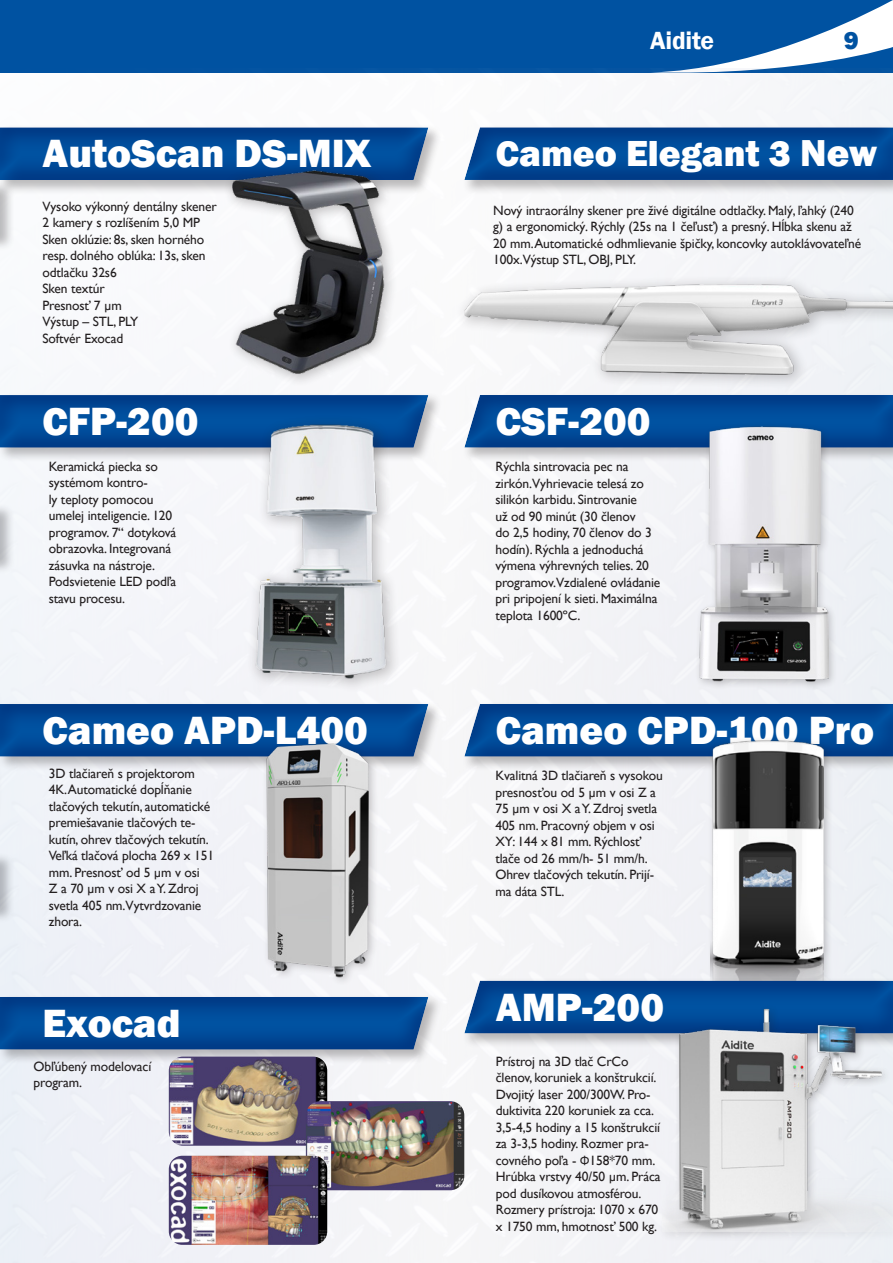
<style>
.page{position:relative;width:893px;height:1263px;background:#fff}
.page>*{position:absolute;margin:0;border:0;box-sizing:border-box;transform-origin:0 0}
.Cad_Cam{font:800 40.5px "Franklin Gothic";color:#fff}
.Cad_Cam-2{font:800 37.2px "Franklin Gothic";color:#fff}
.t1{font:600 25.5px "Franklin Gothic";letter-spacing:-.01em;color:#fff}
.t2{font:800 25.5px "Franklin Gothic";color:#0052a1}
.t3{font:13.5px/16.5px "Gill Sans";letter-spacing:-.01em;color:#231f20}
.s1{font-size:38.55px}
.s2{font-family:"Franklin Gothic"}
</style>
<div class="page">
<div style="left:0;top:0;width:893px;height:72px;background:#0052a1"></div>
<svg style="left:699px;top:0;width:194px;height:68px"></svg>
<div style="left:0;top:68px;width:893px;height:1195px;background:#f4f5f8"></div>
<div style="left:462px;top:392px;width:431px;height:71px;background:#231f20;opacity:.3"></div>
<div style="left:462px;top:395px;width:431px;height:55px;background:#25408f;opacity:.5"></div>
<div style="left:462px;top:700px;width:431px;height:72px;background:#231f20;opacity:.3"></div>
<div style="left:462px;top:703px;width:431px;height:56px;background:#25408f;opacity:.5"></div>
<div style="left:0;top:124px;width:443px;height:71px;background:#231f20;opacity:.3"></div>
<svg style="left:0;top:182px;width:428px;height:54px"></svg>
<div style="left:0;top:127px;width:429px;height:55px;background:#25408f;opacity:.5"></div>
<div style="left:462px;top:124px;width:431px;height:71px;background:#231f20;opacity:.3"></div>
<div style="left:462px;top:127px;width:431px;height:55px;background:#25408f;opacity:.5"></div>
<div style="left:0;top:392px;width:443px;height:71px;background:#231f20;opacity:.3"></div>
<div style="left:0;top:395px;width:429px;height:55px;background:#25408f;opacity:.5"></div>
<div style="left:0;top:701px;width:443px;height:71px;background:#231f20;opacity:.3"></div>
<div style="left:0;top:704px;width:429px;height:55px;background:#25408f;opacity:.5"></div>
<div style="left:0;top:993px;width:443px;height:72px;background:#231f20;opacity:.3"></div>
<div style="left:0;top:996px;width:429px;height:56px;background:#25408f;opacity:.5"></div>
<div style="left:455px;top:274px;width:438px;height:116px;background:#231f20;opacity:.25"></div>
<img style="left:465px;top:285px;width:428px;height:89px">
<div style="left:246px;top:414px;width:155px;height:286px;background:#231f20;opacity:.25"></div>
<img style="left:236px;top:416px;width:180px;height:277px">
<img style="left:194px;top:157px;width:229px;height:230px">
<div style="left:707px;top:736px;width:126px;height:270px;background:#231f20;opacity:.25"></div>
<img style="left:711px;top:727px;width:112px;height:250px">
<img style="left:169px;top:1056px;width:158px;height:90px">
<img style="left:306px;top:1101px;width:158px;height:89px">
<img style="left:169px;top:1156px;width:158px;height:89px">
<div style="left:695px;top:422px;width:143px;height:269px;background:#231f20;opacity:.25"></div>
<img style="left:699px;top:426px;width:129px;height:256px">
<div style="left:462px;top:977px;width:431px;height:72px;background:#231f20;opacity:.3"></div>
<div style="left:462px;top:980px;width:431px;height:56px;background:#25408f;opacity:.5"></div>
<div style="left:657px;top:1004px;width:236px;height:238px;background:#231f20;opacity:.25"></div>
<img style="left:662px;top:1000px;width:231px;height:232px">
<img style="left:251px;top:726px;width:134px;height:259px">
<p class="t1" style="left:650px;top:25px;width:65px">Aidite</p>
<p class="t2" style="left:844px;top:24px;width:16px">9</p>
<p class="Cad_Cam" style="left:43px;top:127px;width:330px">AutoScan DS-MIX</p>
<p class="Cad_Cam-2" style="left:496px;top:129px;width:383px">Cameo Elegant 3 <span class="s1">New</span></p>
<p class="t3" style="left:43px;top:198px;width:176px">Vysoko výkonný dentálny skener</p>
<p class="t3" style="left:43px;top:215px;width:159px">2 kamery s rozlíšením 5,0 MP</p>
<p class="t3" style="left:43px;top:231px;width:164px;text-align:justify">Sken oklúzie: 8s, sken horného resp. dolného oblúka: 13s, sken odtlačku 32s6</p>
<p class="t3" style="left:43px;top:281px;width:64px">Sken textúr</p>
<p class="t3" style="left:43px;top:297px;width:81px">Presnosť 7 µ m</p>
<p class="t3" style="left:43px;top:314px;width:97px">Výstup – STL, PLY</p>
<p class="t3" style="left:43px;top:330px;width:82px">Softvér Exocad</p>
<p class="t3" style="left:493px;top:202px;width:370px">Nový intraorálny skener pre živé digitálne odtlačky. Malý, ľahký (240 g) a ergonomický. Rýchly (25s na 1 čeľusť) a presný. Hĺbka skenu až 20 mm.Automatické odhmlievanie špičky, koncovky autoklávovateľné 100x.Výstup STL, OBJ, PLY.</p>
<p class="Cad_Cam" style="left:43px;top:395px;width:157px">CFP-200</p>
<p class="Cad_Cam" style="left:496px;top:395px;width:156px">CSF-200</p>
<p class="t3" style="left:49px;top:458px;width:129px">Keramická piecka so systémom kontro-<br>ly teploty pomocou umelej inteligencie. 120 programov. 7“ dotyková obrazovka. Integrovaná zásuvka na nástroje.<br>Podsvietenie LED podľa stavu procesu.</p>
<p class="t3" style="left:495px;top:459px;width:166px">Rýchla sintrovacia pec na zirkón.Vyhrievacie telesá zo silikón karbidu. Sintrovanie<br>už od 90 minút (30 členov<br>do 2,5 hodiny, 70 členov do 3 hodín). Rýchla a jednoduchá výmena výhrevných telies. 20 programov.Vzdialené ovládanie pri pripojení k sieti. Maximálna teplota 1600ºC.</p>
<p class="Cad_Cam" style="left:43px;top:704px;width:327px">Cameo APD-L400</p>
<p class="Cad_Cam" style="left:496px;top:704px;width:380px">Cameo CPD-100 Pro</p>
<p class="t3" style="left:49px;top:765px;width:167px">3D tlačiareň s projektorom<br>4K.Automatické dopĺňanie tlačových tekutín, automatické premiešavanie tlačových te&shy;kutín, ohrev tlačových tekutín.<br>Veľká tlačová plocha 269 x 151 mm. Presnosť od 5 µ m v osi<br>Z a 70 µ m v osi X a Y. Zdroj svetla 405 nm.Vytvrdzovanie zhora.</p>
<p class="t3" style="left:495px;top:767px;width:169px">Kvalitná 3D tlačiareň s vysokou presnosťou od 5 µ m v osi Z a<br>75 µ m v osi X a Y. Zdroj svetla<br>405 nm. Pracovný objem v osi<br>XY: 144 x 81 mm. Rýchlosť tlače od 26 mm/h- 51 mm/h.<br>Ohrev tlačových tekutín. Prijí&shy;ma dáta STL.</p>
<p class="Cad_Cam" style="left:43px;top:997px;width:139px">Exocad</p>
<p class="Cad_Cam" style="left:496px;top:981px;width:170px">AMP-200</p>
<p class="t3" style="left:34px;top:1058px;width:119px">Obľúbený modelovací program.</p>
<p class="t3" style="left:496px;top:1053px;width:166px">Prístroj na 3D tlač CrCo členov, koruniek a konštrukcií.<br>Dvojitý laser 200/300W. Pro&shy;duktivita 220 koruniek za cca.<br>3,5-4,5 hodiny a 15 konštrukcií za 3-3,5 hodiny. Rozmer pra&shy;covného poľa - <span class="s2">Φ</span>158*70 mm.<br>Hrúbka vrstvy 40/50 μm. Práca pod dusíkovou atmosférou.<br>Rozmery prístroja: 1070 x 670 x 1750 mm, hmotnosť 500 kg.</p>
</div>
